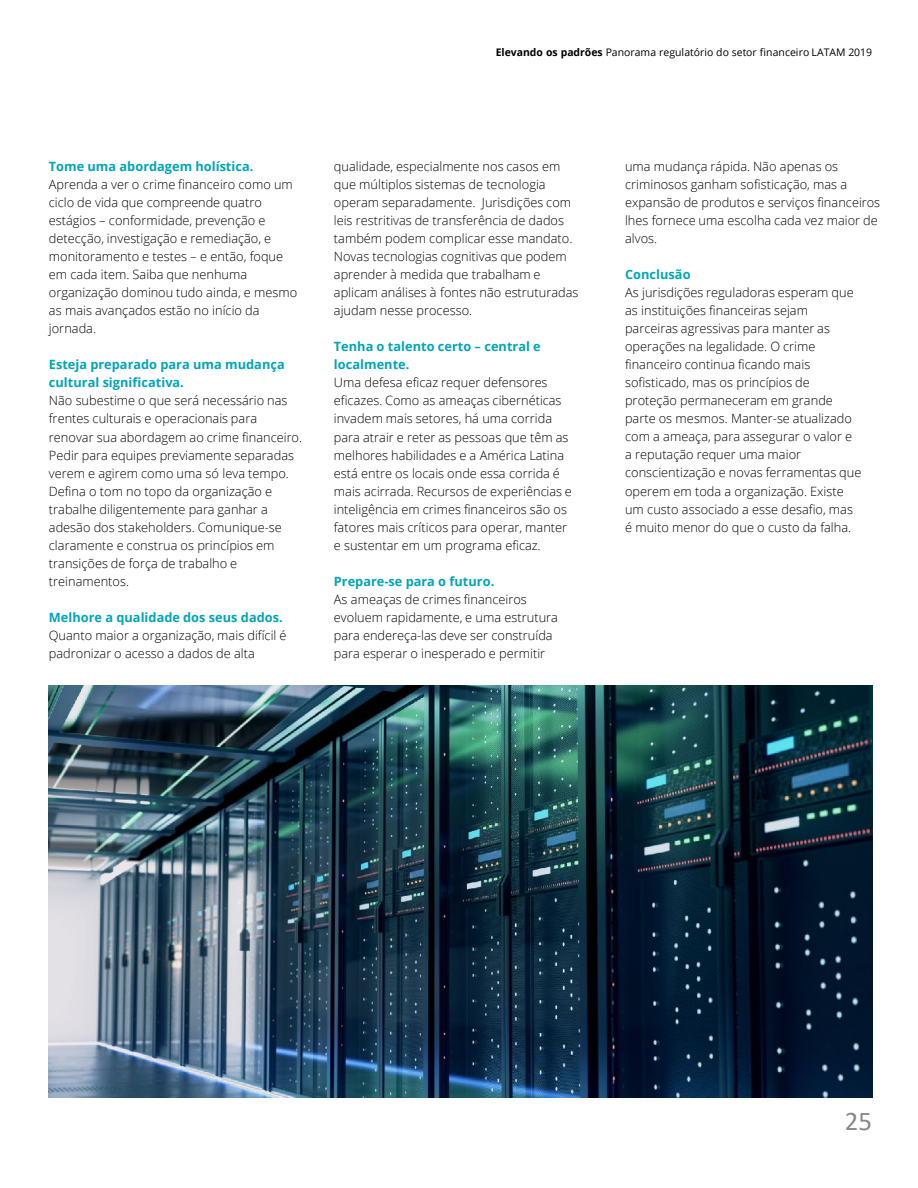
<style>
.page{position:relative;width:918px;height:1188px;background:#fff}
.page>*{position:absolute;margin:0;border:0;box-sizing:border-box;transform-origin:0 0}
.t1{font:27px "Calibri";color:#898989}
.t2{font:300 12.75px/18px "Open Sans";color:#000}
.t3{font:700 12.75px/18.1px "Open Sans";color:#00a5b8}
.t4{font:10.5px "Open Sans";letter-spacing:.005em;color:#000}
.s1{font-weight:700}
.s2{font-weight:700;color:#00a5b8}
</style>
<div class="page">
<img style="left:49px;top:686px;width:823px;height:412px">
<p class="t4" style="left:496px;top:45px;width:378px"><span class="s1">Elevando os padrões</span> Panorama regulatório do setor financeiro LATAM 2019</p>
<p class="t3" style="left:49px;top:157px;width:206px">Tome uma abordagem holística.</p>
<p class="t2" style="left:49px;top:175px;width:250px">Aprenda a ver o crime financeiro como um ciclo de vida que compreende quatro estágios – conformidade, prevenção e detecção, investigação e remediação, e monitoramento e testes – e então, foque em cada item. Saiba que nenhuma organização dominou tudo ainda, e mesmo as mais avançados estão no início da jornada.</p>
<p class="t3" style="left:49px;top:355px;width:237px">Esteja preparado para uma mudança cultural significativa.</p>
<p class="t2" style="left:49px;top:391px;width:255px">Não subestime o que será necessário nas frentes culturais e operacionais para renovar sua abordagem ao crime financeiro.<br>Pedir para equipes previamente separadas verem e agirem como uma só leva tempo.<br>Defina o tom no topo da organização e trabalhe diligentemente para ganhar a adesão dos stakeholders. Comunique-se claramente e construa os princípios em transições de força de trabalho e treinamentos.</p>
<p class="t3" style="left:49px;top:608px;width:235px">Melhore a qualidade dos seus dados.</p>
<p class="t2" style="left:49px;top:626px;width:239px">Quanto maior a organização, mais difícil é padronizar o acesso a dados de alta</p>
<p class="t2" style="left:334px;top:157px;width:246px">qualidade, especialmente nos casos em que múltiplos sistemas de tecnologia operam separadamente. Jurisdições com leis restritivas de transferência de dados também podem complicar esse mandato.<br>Novas tecnologias cognitivas que podem aprender à medida que trabalham e aplicam análises à fontes não estruturadas ajudam nesse processo.</p>
<p class="t2" style="left:334px;top:337px;width:240px"><span class="s2">Tenha o talento certo – central e localmente.<br></span>Uma defesa eficaz requer defensores eficazes. Como as ameaças cibernéticas invadem mais setores, há uma corrida para atrair e reter as pessoas que têm as melhores habilidades e a América Latina está entre os locais onde essa corrida é mais acirrada. Recursos de experiências e inteligência em crimes financeiros são os fatores mais críticos para operar, manter e sustentar em um programa eficaz.</p>
<p class="t2" style="left:334px;top:572px;width:226px"><span class="s2">Prepare-se para o futuro.<br></span>As ameaças de crimes financeiros evoluem rapidamente, e uma estrutura para endereça-las deve ser construída para esperar o inesperado e permitir</p>
<p class="t2" style="left:625px;top:157px;width:257px">uma mudança rápida. Não apenas os criminosos ganham sofisticação, mas a expansão de produtos e serviços financeiros lhes fornece uma escolha cada vez maior de alvos.</p>
<p class="t3" style="left:625px;top:265px;width:67px">Conclusão</p>
<p class="t2" style="left:625px;top:283px;width:238px">As jurisdições reguladoras esperam que as instituições financeiras sejam parceiras agressivas para manter as operações na legalidade. O crime financeiro continua ficando mais sofisticado, mas os princípios de proteção permaneceram em grande parte os mesmos. Manter-se atualizado com a ameaça, para assegurar o valor e a reputação requer uma maior conscientização e novas ferramentas que operem em toda a organização. Existe um custo associado a esse desafio, mas é muito menor do que o custo da falha.</p>
<h1 class="t1" style="left:845px;top:1102px;width:29px">25</h1>
</div>
